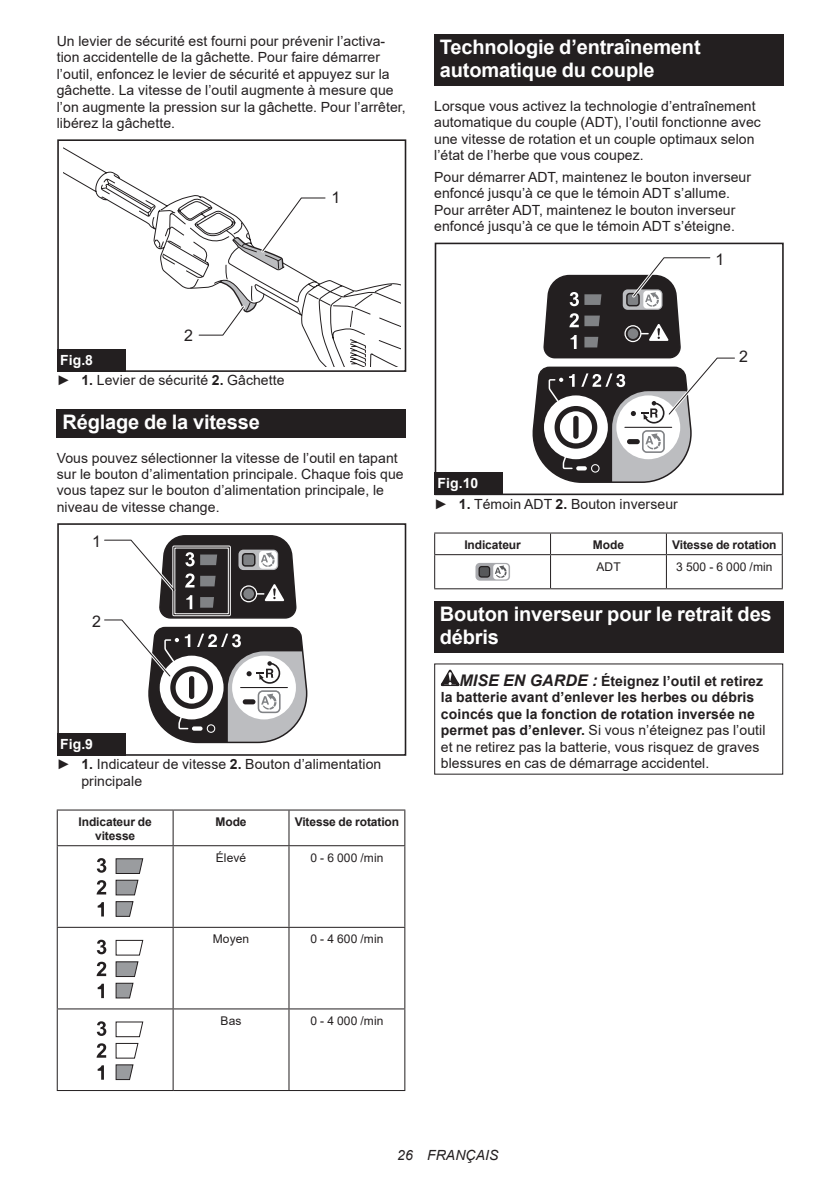
<style>
.page{position:relative;width:840px;height:1191px;background:#fff}
.page>*{position:absolute;margin:0;border:0;box-sizing:border-box;transform-origin:0 0}
.t1{font:700 20px/23.4px "Arial";letter-spacing:-.01em;color:#fff}
.t2{font:16px "Arial";color:#231f20}
.t3{font:14px/16.4px "Arial";letter-spacing:.005em;color:#231f20}
.t4{font:700 14px/16.4px "Arial";letter-spacing:.005em;color:#231f20}
.t5{font:italic 14px "Arial";letter-spacing:.005em;color:#231f20}
.t6{font:700 12px/14px "Arial";letter-spacing:-.01em;color:#231f20;text-align:center}
.t7{font:12px "Arial";letter-spacing:.005em;color:#231f20}
.s1{font-weight:700;color:#fff}
.s2{font-weight:700}
.s3{font-style:italic;font-size:16px}
.s4{font-weight:400}
</style>
<div class="page">
<svg style="left:63px;top:147px;width:337px;height:219px"></svg>
<div style="left:57px;top:343px;width:74px;height:29px;background:#fff"></div>
<div style="left:57px;top:139px;width:349px;height:233px;border:2px solid #231f20"></div>
<svg style="left:152px;top:195px;width:176px;height:143px"></svg>
<div style="left:57px;top:349px;width:68px;height:23px;background:#231f20"></div>
<div style="left:57px;top:409px;width:348px;height:29px;background:#231f20"></div>
<div style="left:57px;top:523px;width:349px;height:233px;border:2px solid #231f20"></div>
<svg style="left:104px;top:535px;width:204px;height:209px"></svg>
<div style="left:57px;top:733px;width:68px;height:23px;background:#231f20"></div>
<hr style="left:57px;top:809px;width:116px;height:1px;background:#231f20">
<hr style="left:57px;top:810px;width:1px;height:35px;background:#231f20">
<hr style="left:173px;top:809px;width:116px;height:1px;background:#231f20">
<hr style="left:172px;top:810px;width:1px;height:35px;background:#231f20">
<hr style="left:289px;top:809px;width:116px;height:1px;background:#231f20">
<hr style="left:288px;top:810px;width:1px;height:35px;background:#231f20">
<hr style="left:404px;top:810px;width:1px;height:35px;background:#231f20">
<hr style="left:57px;top:845px;width:116px;height:1px;background:#231f20">
<hr style="left:57px;top:846px;width:1px;height:80px;background:#231f20">
<hr style="left:173px;top:845px;width:116px;height:1px;background:#231f20">
<hr style="left:172px;top:846px;width:1px;height:80px;background:#231f20">
<hr style="left:289px;top:845px;width:116px;height:1px;background:#231f20">
<hr style="left:288px;top:846px;width:1px;height:80px;background:#231f20">
<hr style="left:404px;top:846px;width:1px;height:80px;background:#231f20">
<hr style="left:57px;top:926px;width:116px;height:1px;background:#231f20">
<hr style="left:57px;top:927px;width:1px;height:81px;background:#231f20">
<hr style="left:173px;top:926px;width:116px;height:1px;background:#231f20">
<hr style="left:172px;top:927px;width:1px;height:81px;background:#231f20">
<hr style="left:289px;top:926px;width:116px;height:1px;background:#231f20">
<hr style="left:288px;top:927px;width:1px;height:81px;background:#231f20">
<hr style="left:404px;top:927px;width:1px;height:81px;background:#231f20">
<hr style="left:57px;top:1008px;width:116px;height:1px;background:#231f20">
<hr style="left:57px;top:1009px;width:1px;height:81px;background:#231f20">
<hr style="left:173px;top:1008px;width:116px;height:1px;background:#231f20">
<hr style="left:172px;top:1009px;width:1px;height:81px;background:#231f20">
<hr style="left:289px;top:1008px;width:116px;height:1px;background:#231f20">
<hr style="left:288px;top:1009px;width:1px;height:81px;background:#231f20">
<hr style="left:404px;top:1009px;width:1px;height:81px;background:#231f20">
<hr style="left:57px;top:1090px;width:116px;height:1px;background:#231f20">
<hr style="left:173px;top:1090px;width:116px;height:1px;background:#231f20">
<hr style="left:289px;top:1090px;width:116px;height:1px;background:#231f20">
<svg style="left:115px;top:858px;width:29px;height:59px"></svg>
<svg style="left:97px;top:858px;width:9px;height:14px"></svg>
<svg style="left:96px;top:880px;width:10px;height:14px"></svg>
<svg style="left:98px;top:902px;width:6px;height:14px"></svg>
<svg style="left:115px;top:939px;width:29px;height:60px"></svg>
<svg style="left:97px;top:939px;width:9px;height:15px"></svg>
<svg style="left:96px;top:961px;width:10px;height:15px"></svg>
<svg style="left:98px;top:983px;width:6px;height:15px"></svg>
<svg style="left:115px;top:1021px;width:29px;height:59px"></svg>
<svg style="left:97px;top:1021px;width:9px;height:15px"></svg>
<svg style="left:96px;top:1043px;width:10px;height:14px"></svg>
<svg style="left:98px;top:1065px;width:6px;height:14px"></svg>
<div style="left:434px;top:34px;width:348px;height:52px;background:#231f20"></div>
<div style="left:434px;top:243px;width:349px;height:252px;border:2px solid #231f20"></div>
<svg style="left:532px;top:257px;width:203px;height:226px"></svg>
<div style="left:434px;top:472px;width:68px;height:23px;background:#231f20"></div>
<hr style="left:434px;top:532px;width:116px;height:1px;background:#231f20">
<svg style="left:434px;top:533px;width:1px;height:21px"></svg>
<hr style="left:550px;top:532px;width:116px;height:1px;background:#231f20">
<hr style="left:666px;top:532px;width:116px;height:1px;background:#231f20">
<svg style="left:665px;top:533px;width:1px;height:21px"></svg>
<svg style="left:781px;top:533px;width:1px;height:21px"></svg>
<hr style="left:434px;top:554px;width:116px;height:1px;background:#231f20">
<hr style="left:434px;top:555px;width:1px;height:33px;background:#231f20">
<hr style="left:550px;top:554px;width:116px;height:1px;background:#231f20">
<hr style="left:549px;top:555px;width:1px;height:33px;background:#231f20">
<hr style="left:666px;top:554px;width:116px;height:1px;background:#231f20">
<hr style="left:665px;top:555px;width:1px;height:33px;background:#231f20">
<hr style="left:781px;top:555px;width:1px;height:33px;background:#231f20">
<hr style="left:434px;top:588px;width:116px;height:1px;background:#231f20">
<hr style="left:550px;top:588px;width:116px;height:1px;background:#231f20">
<hr style="left:666px;top:588px;width:116px;height:1px;background:#231f20">
<svg style="left:475px;top:563px;width:35px;height:17px"></svg>
<svg style="left:478px;top:566px;width:12px;height:12px"></svg>
<svg style="left:493px;top:564px;width:15px;height:15px"></svg>
<svg style="left:494px;top:565px;width:12px;height:13px"></svg>
<svg style="left:478px;top:566px;width:12px;height:11px"></svg>
<div style="left:479px;top:567px;width:9px;height:9px;background:#57585a;border-radius:2px"></div>
<div style="left:434px;top:600px;width:348px;height:52px;background:#231f20"></div>
<svg style="left:440px;top:669px;width:19px;height:17px"></svg>
<p class="t3" style="left:57px;top:33px;width:350px">Un levier de sécurité est fourni pour prévenir l’activa&shy;tion accidentelle de la gâchette. Pour faire démarrer l’outil, enfoncez le levier de sécurité et appuyez sur la gâchette. La vitesse de l’outil augmente à mesure que l’on augmente la pression sur la gâchette. Pour l’arrêter, libérez la gâchette.</p>
<p class="t2" style="left:331px;top:187px;width:10px">1</p>
<p class="t2" style="left:184px;top:325px;width:10px">2</p>
<p class="t3" style="left:57px;top:350px;width:229px;line-height:20.2px"><span class="s1">Fig.8<br></span>► <span class="s2">1.</span> Levier de sécurité <span class="s2">2.</span> Gâchette</p>
<h1 class="t1" style="left:62px;top:411px;width:199px">Réglage de la vitesse</h1>
<p class="t3" style="left:57px;top:449px;width:348px">Vous pouvez sélectionner la vitesse de l’outil en tapant sur le bouton d’alimentation principale. Chaque fois que vous tapez sur le bouton d’alimentation principale, le niveau de vitesse change.</p>
<p class="t2" style="left:92px;top:530px;width:10px">1</p>
<p class="t2" style="left:92px;top:610px;width:10px">2</p>
<p class="t3" style="left:57px;top:734px;width:326px;line-height:20.2px"><span class="s1">Fig.9<br></span>► <span class="s2">1.</span> Indicateur de vitesse <span class="s2">2.</span> Bouton d’alimentation</p>
<p class="t3" style="left:81px;top:772px;width:62px">principale</p>
<p class="t6" style="left:78px;top:815px;width:75px">Indicateur de vitesse</p>
<p class="t6" style="left:215px;top:815px;width:33px">Mode</p>
<p class="t6" style="left:294px;top:815px;width:106px">Vitesse de rotation</p>
<p class="t7" style="left:216px;top:849px;width:32px">Élevé</p>
<p class="t7" style="left:310px;top:849px;width:74px">0 - 6 000 /min</p>
<p class="t7" style="left:213px;top:930px;width:38px">Moyen</p>
<p class="t7" style="left:310px;top:930px;width:74px">0 - 4 600 /min</p>
<p class="t7" style="left:220px;top:1012px;width:22px">Bas</p>
<p class="t7" style="left:310px;top:1012px;width:74px">0 - 4 000 /min</p>
<h1 class="t1" style="left:439px;top:36px;width:262px">Technologie d’entraînement automatique du couple</h1>
<p class="t3" style="left:434px;top:98px;width:328px">Lorsque vous activez la technologie d’entraînement automatique du couple (ADT), l’outil fonctionne avec une vitesse de rotation et un couple optimaux selon l’état de l’herbe que vous coupez.</p>
<p class="t3" style="left:434px;top:169px;width:318px">Pour démarrer ADT, maintenez le bouton inverseur enfoncé jusqu’à ce que le témoin ADT s’allume.<br>Pour arrêter ADT, maintenez le bouton inverseur enfoncé jusqu’à ce que le témoin ADT s’éteigne.</p>
<p class="t2" style="left:715px;top:248px;width:10px">1</p>
<p class="t2" style="left:738px;top:346px;width:10px">2</p>
<p class="t3" style="left:434px;top:473px;width:245px;line-height:20.2px"><span class="s1">Fig.10<br></span>► <span class="s2">1.</span> Témoin ADT <span class="s2">2.</span> Bouton inverseur</p>
<p class="t6" style="left:464px;top:538px;width:58px">Indicateur</p>
<p class="t6" style="left:592px;top:538px;width:33px">Mode</p>
<p class="t6" style="left:671px;top:538px;width:106px">Vitesse de rotation</p>
<p class="t7" style="left:596px;top:558px;width:26px">ADT</p>
<p class="t7" style="left:675px;top:558px;width:98px">3 500 - 6 000 /min</p>
<h1 class="t1" style="left:439px;top:602px;width:333px">Bouton inverseur pour le retrait des débris</h1>
<p class="t4" style="left:440px;top:673px;width:326px;text-indent:19px"><span class="s3">MISE EN GARDE :</span> Éteignez l’outil et retirez la batterie avant d’enlever les herbes ou débris coincés que la fonction de rotation inversée ne permet pas d’enlever. <span class="s4">Si vous n’éteignez pas l’outil et ne retirez pas la batterie, vous risquez de graves blessures en cas de démarrage accidentel.</span></p>
<p class="t5" style="left:397px;top:1146px;width:103px">26 FRANÇAIS</p>
</div>
